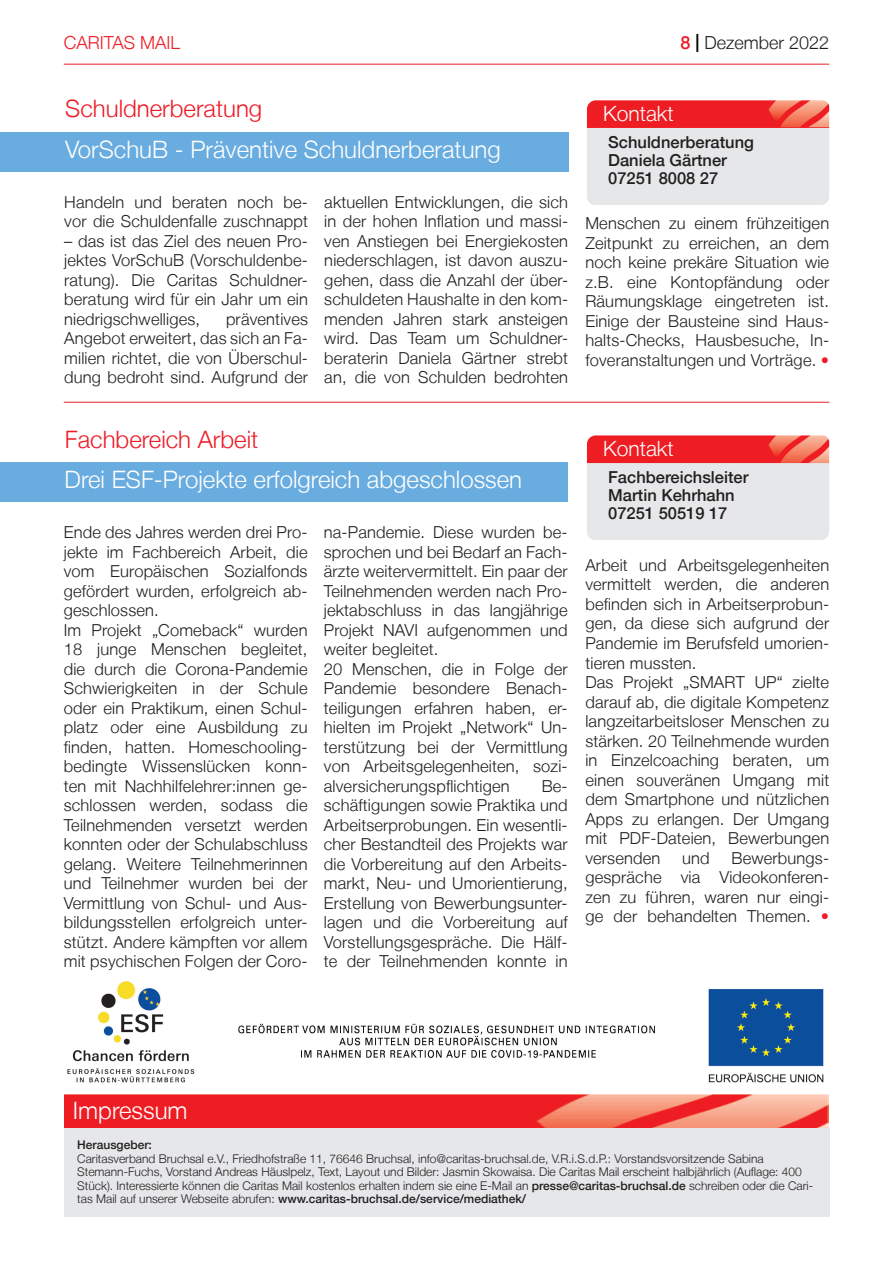
<style>
.page{position:relative;width:893px;height:1263px;background:#fff}
.page>*{position:absolute;margin:0;border:0;box-sizing:border-box;transform-origin:0 0}
.t1{font:300 24px "Helvetica Neue LT";color:#fff}
.t2{font:300 24px "Helvetica Neue LT";color:#ee1c28}
.t3{font:300 21px "Helvetica Neue LT";color:#fff}
.t4{font:300 18px "Helvetica Neue LT";color:#231f20}
.t5{font:300 18px "Helvetica Neue LT";color:#ee1c28}
.t6{font:300 16.5px/19.5px "Helvetica Neue LT";letter-spacing:.01em;color:#231f20;text-align:justify}
.t7{font:500 16.5px "Helvetica Neue LT";color:#231f20}
.t8{font:300 12px/13.5px "Helvetica Neue LT";color:#231f20}
.t9{font:500 12px "Helvetica Neue LT";color:#231f20}
.s1{font-weight:500;color:#ee1c28}
.s2{font-weight:500;color:#000}
.s3{color:#ee1c28}
.s4{font-weight:500}
</style>
<div class="page">
<hr style="left:64px;top:64px;width:765px;height:1px;background:#ee1c28">
<div style="left:65px;top:1128px;width:765px;height:88px;background:#e6e7e9"></div>
<img style="left:65px;top:1094px;width:764px;height:34px">
<div style="left:0;top:463px;width:568px;height:39px;background:#69acdf"></div>
<div style="left:587px;top:463px;width:242px;height:77px;background:#e6e7e9"></div>
<img style="left:587px;top:435px;width:242px;height:28px">
<div style="left:0;top:132px;width:568px;height:40px;background:#69acdf"></div>
<hr style="left:64px;top:402px;width:765px;height:1px;background:#ee1c28">
<div style="left:587px;top:128px;width:242px;height:77px;background:#e6e7e9"></div>
<img style="left:587px;top:100px;width:242px;height:28px">
<img style="left:67px;top:981px;width:757px;height:102px">
<p class="t5" style="left:64px;top:32px;width:118px">CARITAS MAIL</p>
<p class="t4" style="left:680px;top:32px;width:150px"><span class="s1">8</span> <span class="s2">|</span> Dezember 2022</p>
<p class="t2" style="left:65px;top:94px;width:198px">Schuldnerberatung</p>
<p class="t1" style="left:65px;top:134px;width:437px">VorSchuB - Präventive Schuldnerberatung</p>
<p class="t6" style="left:64px;top:192px;width:245px">Handeln und beraten noch be&shy;vor die Schuldenfalle zuschnappt</p>
<p class="t6" style="left:64px;top:231px;width:245px">– das ist das Ziel des neuen Pro&shy;jektes VorSchuB (Vorschuldenbe&shy;ratung). Die Caritas Schuldner&shy;beratung wird für ein Jahr um ein niedrigschwelliges,</p>
<p class="t6" style="left:64px;top:309px;width:245px;text-indent:162px">präventives Angebot erweitert, das sich an Fa&shy;milien richtet, die von Überschul&shy;dung bedroht sind. Aufgrund der</p>
<p class="t6" style="left:324px;top:192px;width:245px">aktuellen Entwicklungen, die sich in der hohen Inflation und massi&shy;ven Anstiegen bei Energiekosten niederschlagen, ist davon auszu&shy;gehen, dass die Anzahl der über&shy;schuldeten Haushalte in den kom&shy;menden Jahren stark ansteigen wird. Das Team um Schuldner&shy;beraterin Daniela Gärtner strebt an, die von Schulden bedrohten</p>
<p class="t3" style="left:603px;top:100px;width:72px">Kontakt</p>
<p class="t7" style="left:608px;top:133px;width:147px">Schuldnerberatung</p>
<p class="t7" style="left:608px;top:151px;width:120px">Daniela Gärtner</p>
<p class="t7" style="left:608px;top:169px;width:112px">07251 8008 27</p>
<p class="t6" style="left:585px;top:213px;width:245px">Menschen zu einem frühzeitigen Zeitpunkt zu erreichen, an dem noch keine prekäre Situation wie z.B. eine Kontopfändung oder Räumungsklage eingetreten ist.<br>Einige der Bausteine sind Haus&shy;halts-Checks, Hausbesuche, In&shy;foveranstaltungen und Vorträge. <span class="s3">•</span></p>
<p class="t2" style="left:65px;top:425px;width:195px">Fachbereich Arbeit</p>
<p class="t1" style="left:65px;top:465px;width:459px">Drei ESF-Projekte erfolgreich abgeschlossen</p>
<p class="t6" style="left:64px;top:522px;width:245px">Ende des Jahres werden drei Pro&shy;jekte im Fachbereich Arbeit, die vom Europäischen Sozialfonds gefördert wurden, erfolgreich ab&shy;geschlossen.</p>
<p class="t6" style="left:64px;top:620px;width:245px">Im Projekt „Comeback“ wurden 18 junge Menschen begleitet, die durch die Corona-Pandemie Schwierigkeiten in der Schule oder ein Praktikum, einen Schul&shy;platz oder eine Ausbildung zu finden, hatten. Homeschooling&shy;bedingte Wissenslücken konn&shy;ten mit Nachhilfelehrer:innen ge&shy;schlossen werden, sodass die Teilnehmenden versetzt werden konnten oder der Schulabschluss gelang. Weitere Teilnehmerinnen und Teilnehmer wurden bei der Vermittlung von Schul- und Aus&shy;bildungsstellen erfolgreich unter&shy;stützt. Andere kämpften vor allem mit psychischen Folgen der Coro-</p>
<p class="t6" style="left:324px;top:522px;width:245px">na-Pandemie. Diese wurden be&shy;sprochen und bei Bedarf an Fach&shy;ärzte weitervermittelt. Ein paar der Teilnehmenden werden nach Pro&shy;jektabschluss in das langjährige Projekt NAVI aufgenommen und weiter begleitet.</p>
<p class="t6" style="left:324px;top:659px;width:245px">20 Menschen, die in Folge der Pandemie besondere Benach&shy;teiligungen erfahren haben, er&shy;hielten im Projekt „Network“ Un&shy;terstützung bei der Vermittlung von Arbeitsgelegenheiten, sozi&shy;alversicherungspflichtigen</p>
<p class="t6" style="left:324px;top:776px;width:245px;text-indent:218px">Be&shy;schäftigungen sowie Praktika und Arbeitserprobungen. Ein wesentli&shy;cher Bestandteil des Projekts war die Vorbereitung auf den Arbeits&shy;markt, Neu- und Umorientierung, Erstellung von Bewerbungsunter&shy;lagen und die Vorbereitung auf Vorstellungsgespräche. Die Hälf&shy;te der Teilnehmenden konnte in</p>
<p class="t3" style="left:603px;top:435px;width:72px">Kontakt</p>
<p class="t7" style="left:608px;top:468px;width:142px">Fachbereichsleiter</p>
<p class="t7" style="left:608px;top:486px;width:128px">Martin Kehrhahn</p>
<p class="t7" style="left:608px;top:504px;width:121px">07251 50519 17</p>
<p class="t6" style="left:585px;top:555px;width:245px">Arbeit und Arbeitsgelegenheiten vermittelt werden, die anderen befinden sich in Arbeitserprobun&shy;gen, da diese sich aufgrund der Pandemie im Berufsfeld umorien&shy;tieren mussten.</p>
<p class="t6" style="left:585px;top:672px;width:245px">Das Projekt „SMART UP“ zielte darauf ab, die digitale Kompetenz langzeitarbeitsloser Menschen zu stärken. 20 Teilnehmende wurden in Einzelcoaching beraten, um einen souveränen Umgang mit dem Smartphone und nützlichen Apps zu erlangen. Der Umgang mit PDF-Dateien, Bewerbungen versenden</p>
<p class="t6" style="left:585px;top:847px;width:245px;text-indent:146px">Bewerbungs&shy;gespräche via Videokonferen&shy;zen zu führen, waren nur eingi&shy;ge der behandelten Themen. <span class="s3">•</span></p>
<p class="t6" style="left:682px;top:847px;width:29px">und</p>
<p class="t1" style="left:73px;top:1095px;width:116px">Impressum</p>
<p class="t9" style="left:77px;top:1138px;width:76px">Herausgeber:</p>
<p class="t8" style="left:77px;top:1151px;width:737px">Caritasverband Bruchsal e.V., Friedhofstraße 11, 76646 Bruchsal, info@caritas-bruchsal.de, V.R.i.S.d.P.: Vorstandsvorsitzende Sabina Stemann-Fuchs, Vorstand Andreas Häuslpelz, Text, Layout und Bilder: Jasmin Skowaisa. Die Caritas Mail erscheint halbjährlich (Auflage: 400<br>Stück). Interessierte können die Caritas Mail kostenlos erhalten indem sie eine E-Mail an <span class="s4">presse@caritas-bruchsal.de</span> schreiben oder die Cari&shy;tas Mail auf unserer Webseite abrufen: <span class="s4">www.caritas-bruchsal.de/service/mediathek/</span></p>
</div>
